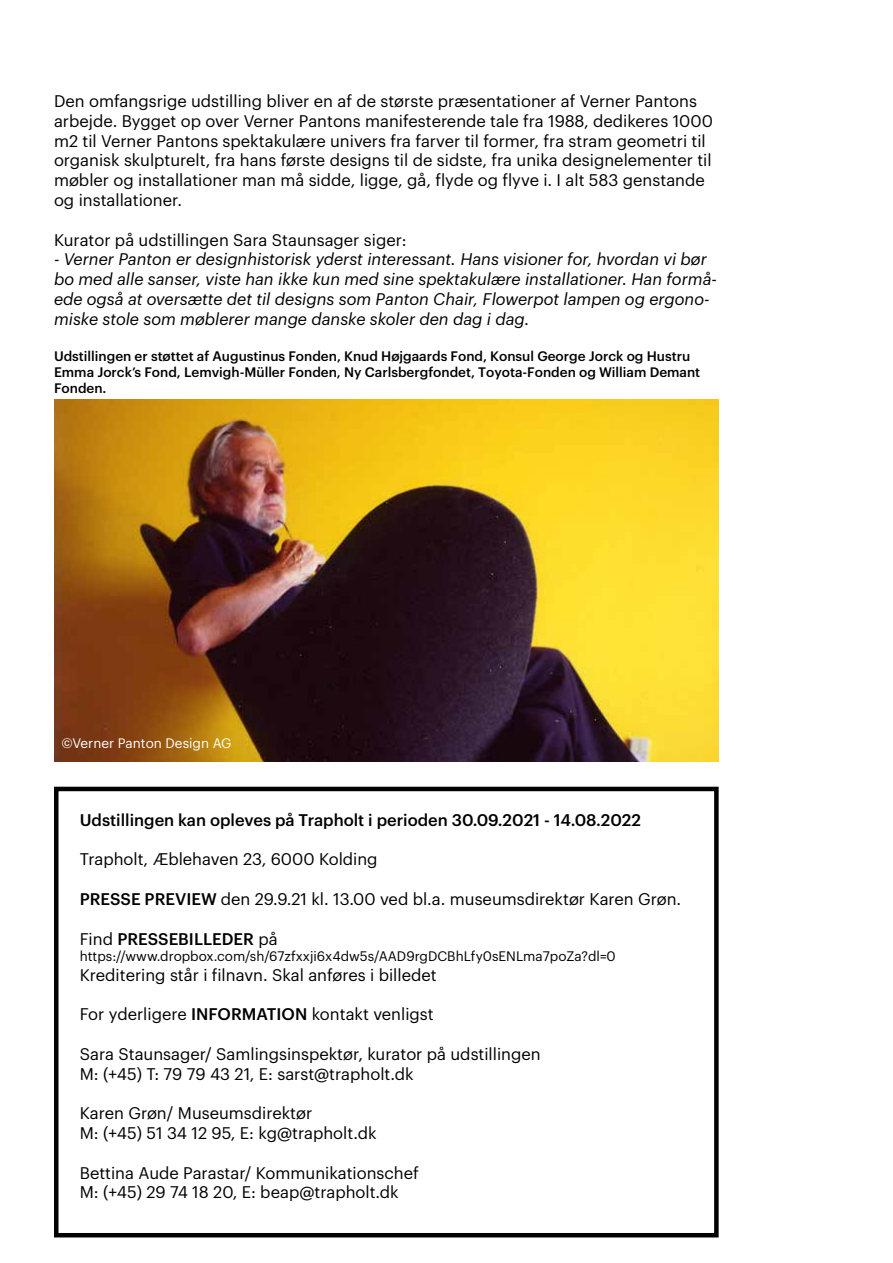
<style>
.page{position:relative;width:893px;height:1263px;background:#fff}
.page>*{position:absolute;margin:0;border:0;box-sizing:border-box;transform-origin:0 0}
.t1{font:16.5px/19.8px "Graphik";color:#000}
.t2{font:italic 16.5px/19.8px "Graphik";color:#000}
.t3{font:500 16.5px "Graphik";color:#000}
.t4{font:500 13.5px/16.2px "Graphik";color:#000}
.t5{font:13.5px "Graphik";color:#000}
.t6{font:13.5px "Graphik";color:#fff}
.s1{font-weight:500}
.s2{font-weight:400}
</style>
<div class="page">
<div style="left:54px;top:787px;width:665px;height:450px;border:4px solid #020203"></div>
<img style="left:54px;top:400px;width:665px;height:361px">
<p class="t1" style="left:54px;top:90px;width:660px">Den omfangsrige udstilling bliver en af de største præsentationer af Verner Pantons arbejde. Bygget op over Verner Pantons manifesterende tale fra 1988, dedikeres 1000 m2 til Verner Pantons spektakulære univers fra farver til former, fra stram geometri til organisk skulpturelt, fra hans første designs til de sidste, fra unika designelementer til møbler og installationer man må sidde, ligge, gå, flyde og flyve i. I alt 583 genstande og installationer.</p>
<p class="t1" style="left:54px;top:228px;width:354px">Kurator på udstillingen Sara Staunsager siger:</p>
<p class="t2" style="left:54px;top:248px;width:665px">- Verner Panton er designhistorisk yderst interessant. Hans visioner for, hvordan vi bør bo med alle sanser, viste han ikke kun med sine spektakulære installationer. Han formå&shy;ede også at oversætte det til designs som Panton Chair, Flowerpot lampen og ergono&shy;miske stole som møblerer mange danske skoler den dag i dag.</p>
<p class="t4" style="left:54px;top:347px;width:648px">Udstillingen er støttet af Augustinus Fonden, Knud Højgaards Fond, Konsul George Jorck og Hustru<br>Emma Jorck’s Fond, Lemvigh-Müller Fonden, Ny Carlsbergfondet, Toyota-Fonden og William Demant<br>Fonden.</p>
<p class="t6" style="left:62px;top:733px;width:171px">©Verner Panton Design AG</p>
<p class="t3" style="left:80px;top:807px;width:563px">Udstillingen kan opleves på Trapholt i perioden 30.09.2021 - 14.08.2022</p>
<p class="t1" style="left:80px;top:848px;width:299px">Trapholt, Æblehaven 23, 6000 Kolding</p>
<p class="t1" style="left:80px;top:888px;width:603px"><span class="s1">PRESSE PREVIEW</span> den 29.9.21 kl. 13.00 ved bl.a. museumsdirektør Karen Grøn.</p>
<p class="t3" style="left:80px;top:926px;width:199px"><span class="s2">Find</span> PRESSEBILLEDER <span class="s2">på</span></p>
<p class="t5" style="left:80px;top:946px;width:538px">https://www.dropbox.com/sh/67zfxxji6x4dw5s/AAD9rgDCBhLfy0sENLma7poZa?dl=0</p>
<p class="t1" style="left:80px;top:963px;width:358px">Kreditering står i filnavn. Skal anføres i billedet</p>
<p class="t1" style="left:80px;top:1003px;width:355px">For yderligere <span class="s1">INFORMATION</span> kontakt venligst</p>
<p class="t1" style="left:80px;top:1042px;width:462px">Sara Staunsager/ Samlingsinspektør, kurator på udstillingen<br>M: (+45) T: 79 79 43 21, E: sarst@trapholt.dk</p>
<p class="t1" style="left:80px;top:1102px;width:298px">Karen Grøn/ Museumsdirektør<br>M: (+45) 51 34 12 95, E: kg@trapholt.dk</p>
<p class="t1" style="left:80px;top:1161px;width:341px">Bettina Aude Parastar/ Kommunikationschef<br>M: (+45) 29 74 18 20, E: beap@trapholt.dk</p>
</div>
